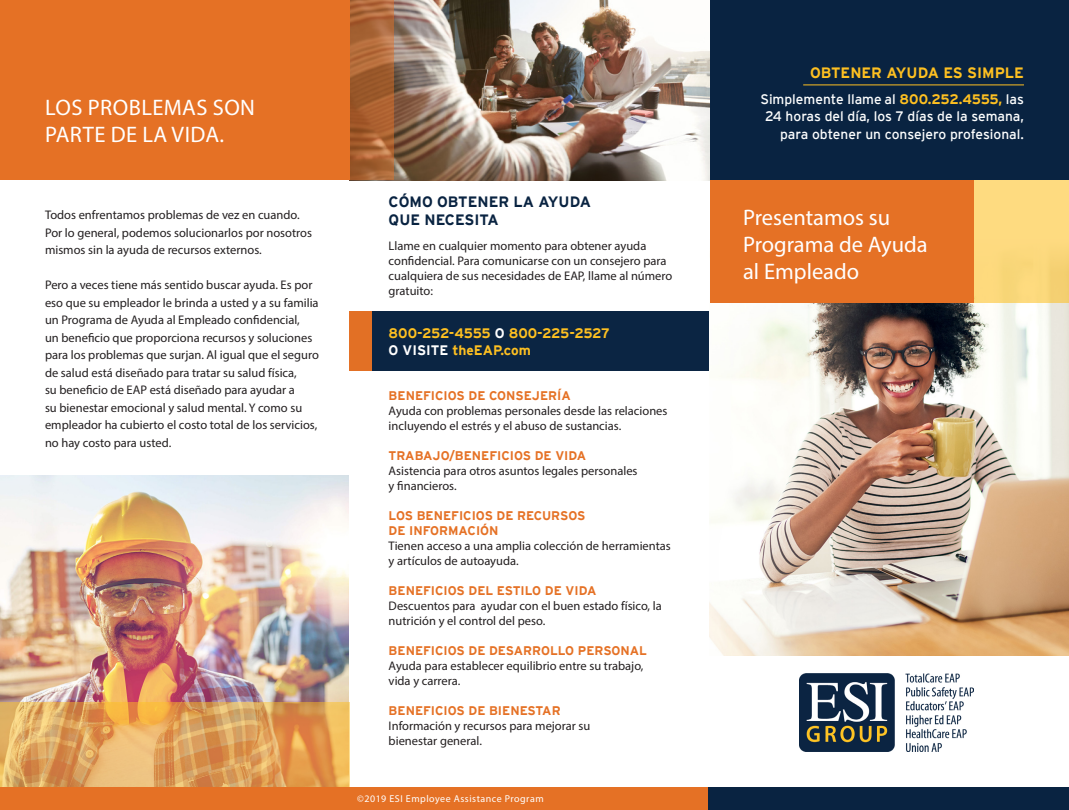
<style>
.page{position:relative;width:1069px;height:810px;background:#fff}
.page>*{position:absolute;margin:0;border:0;box-sizing:border-box;transform-origin:0 0}
.t1{font:22.5px/27px "Myriad Pro";color:#fff}
.t2{font:22.5px/27px "Myriad Pro";letter-spacing:.02em;color:#fff}
.t3{font:700 15px/18px "Interstate";color:#092341}
.t4{font:700 15px "Interstate";color:#fec021}
.t5{font:13.75px/17.5px "Interstate";color:#fdfefe;text-align:right}
.t6{font:700 13.75px "Interstate";letter-spacing:-.02em;color:#fec021}
.t7{font:700 13.75px "Interstate";color:#fec021}
.t8{font:12.5px/17.5px "Myriad Pro";color:#231f20}
.t9{font:700 12.5px/15px "Interstate";color:#e57125}
.t10{font:10px "Myriad Pro";letter-spacing:.05em;color:#fff}
.s1{color:#fff}
.s2{font-weight:700;color:#fec021}
</style>
<div class="page">
<img style="left:0;top:475px;width:349px;height:227px">
<div style="left:350px;top:311px;width:359px;height:60px;background:#092341"></div>
<div style="left:349px;top:311px;width:22px;height:60px;background:#e57125"></div>
<svg style="left:0;top:702px;width:350px;height:86px;background:#e0a35b"></svg>
<div style="left:709px;top:0;width:360px;height:180px;background:#092341"></div>
<img style="left:394px;top:0;width:315px;height:180px">
<img style="left:709px;top:239px;width:360px;height:416px">
<svg style="left:350px;top:0;width:44px;height:180px;background:#a96334"></svg>
<div style="left:974px;top:180px;width:95px;height:122px;background:#feda80"></div>
<div style="left:0;top:0;width:350px;height:180px;background:#e57125"></div>
<div style="left:0;top:788px;width:711px;height:22px;background:#e57125"></div>
<div style="left:709px;top:788px;width:360px;height:22px;background:#092341"></div>
<img style="left:799px;top:674px;width:174px;height:78px">
<hr style="left:803px;top:85px;width:221px;height:1px;background:#fec021">
<div style="left:711px;top:180px;width:263px;height:122px;background:#e57125"></div>
<p class="t2" style="left:45px;top:93px;width:211px">LOS PROBLEMAS SON<br>PARTE DE LA VIDA.</p>
<p class="t8" style="left:45px;top:206px;width:268px">Todos enfrentamos problemas de vez en cuando.<br>Por lo general, podemos solucionarlos por nosotros mismos sin la ayuda de recursos externos.</p>
<p class="t8" style="left:45px;top:276px;width:275px">Pero a veces tiene más sentido buscar ayuda. Es por eso que su empleador le brinda a usted y a su familia un Programa de Ayuda al Empleado confidencial,<br>un beneficio que proporciona recursos y soluciones para los problemas que surjan. Al igual que el seguro de salud está diseñado para tratar su salud física,<br>su beneficio de EAP está diseñado para ayudar a<br>su bienestar emocional y salud mental. Y como su empleador ha cubierto el costo total de los servicios, no hay costo para usted.</p>
<p class="t3" style="left:389px;top:193px;width:204px">CÓMO OBTENER LA AYUDA<br>QUE NECESITA</p>
<p class="t8" style="left:389px;top:238px;width:285px;line-height:15px">Llame en cualquier momento para obtener ayuda confidencial. Para comunicarse con un consejero para cualquiera de sus necesidades de EAP, llame al número gratuito:</p>
<p class="t6" style="left:389px;top:326px;width:223px">800-252-4555 <span class="s1">O</span> 800-225-2527</p>
<p class="t7" style="left:389px;top:342px;width:144px"><span class="s1">O VISITE</span> theEAP.com</p>
<p class="t9" style="left:389px;top:388px;width:184px">BENEFICIOS DE CONSEJERÍA</p>
<p class="t8" style="left:389px;top:403px;width:280px;line-height:15px">Ayuda con problemas personales desde las relaciones incluyendo el estrés y el abuso de sustancias.</p>
<p class="t9" style="left:389px;top:448px;width:199px">TRABAJO/BENEFICIOS DE VIDA</p>
<p class="t8" style="left:389px;top:463px;width:250px;line-height:15px">Asistencia para otros asuntos legales personales y financieros.</p>
<p class="t9" style="left:389px;top:508px;width:198px">LOS BENEFICIOS DE RECURSOS<br>DE INFORMACIÓN</p>
<p class="t8" style="left:389px;top:538px;width:284px;line-height:15px">Tienen acceso a una amplia colección de herramientas y artículos de autoayuda.</p>
<p class="t9" style="left:389px;top:583px;width:209px">BENEFICIOS DEL ESTILO DE VIDA</p>
<p class="t8" style="left:389px;top:598px;width:275px;line-height:15px">Descuentos para ayudar con el buen estado físico, la nutrición y el control del peso.</p>
<p class="t9" style="left:389px;top:643px;width:260px">BENEFICIOS DE DESARROLLO PERSONAL</p>
<p class="t8" style="left:389px;top:658px;width:256px;line-height:15px">Ayuda para establecer equilibrio entre su trabajo, vida y carrera.</p>
<p class="t9" style="left:389px;top:703px;width:173px">BENEFICIOS DE BIENESTAR</p>
<p class="t8" style="left:389px;top:718px;width:203px;line-height:15px">Información y recursos para mejorar su bienestar general.</p>
<p class="t10" style="left:357px;top:792px;width:188px">©2019 ESI Employee Assistance Program</p>
<p class="t4" style="left:810px;top:64px;width:215px">OBTENER AYUDA ES SIMPLE</p>
<p class="t5" style="left:760px;top:90px;width:265px">Simplemente llame al <span class="s2">800.252.4555,</span> las<br>24 horas del día, los 7 días de la semana, para obtener un consejero profesional.</p>
<p class="t1" style="left:743px;top:204px;width:186px">Presentamos su<br>Programa de Ayuda al Empleado</p>
</div>
